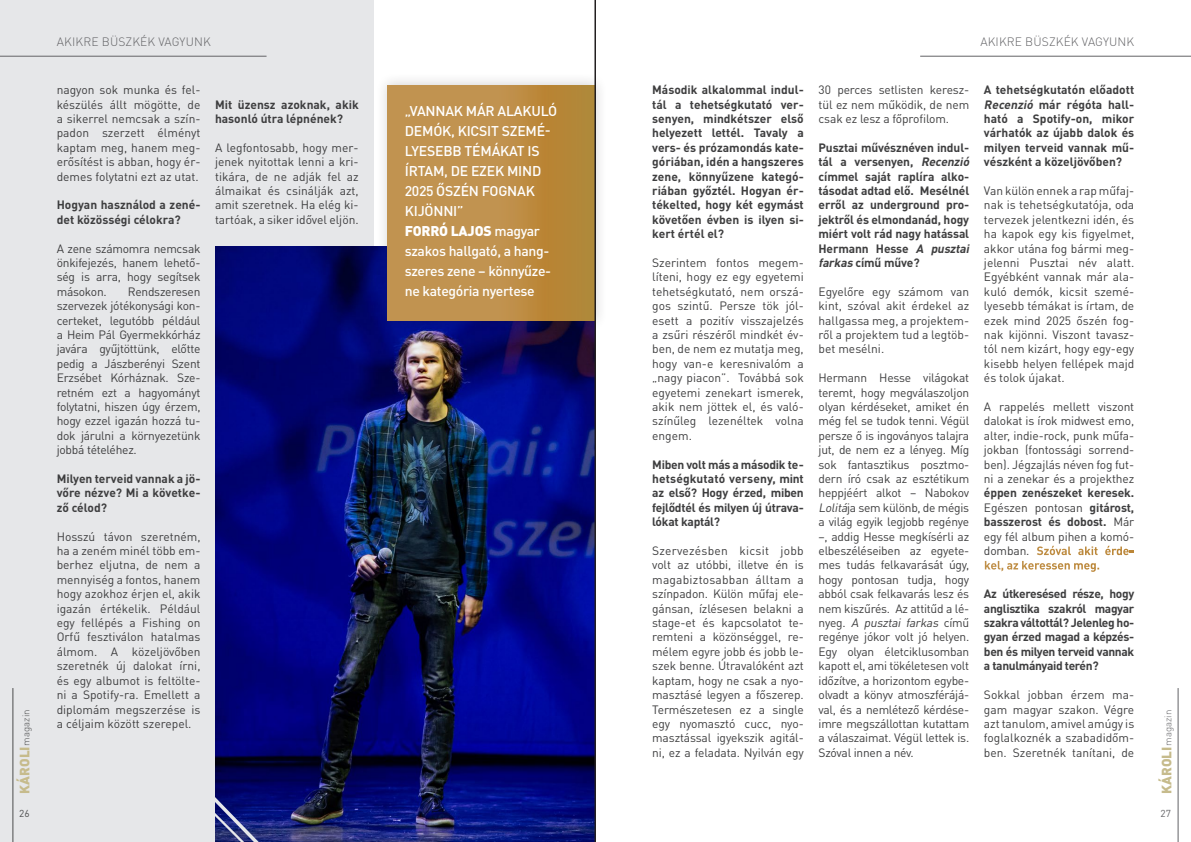
<style>
.page{position:relative;width:1191px;height:842px;background:#fff}
.page>*{position:absolute;margin:0;border:0;box-sizing:border-box;transform-origin:0 0}
.t1{font:500 14px/20px "DIN Pro";letter-spacing:-.015em;color:#fff}
.t2{font:12px/14.4px "DIN Pro";letter-spacing:-.01em;color:#3e3e3f;text-align:justify}
.t3{font:700 12px/14.4px "DIN Pro";letter-spacing:-.01em;color:#3e3e3f;text-align:justify}
.t4{font:300 12px "DIN Pro";letter-spacing:.01em;color:#636366}
.t5{font:10px "DIN Pro";color:#636366}
.t6{font:10px "DIN Pro";color:#4b4c4d}
.t7{font:300 9.6px "DIN Pro";color:#636366}
.t8{font:300 9.6px "DIN Pro";color:#4b4c4d}
.s1{font-weight:900;font-size:13.4px;color:#c6bb8c}
.s2{font-weight:900}
.s3{font-style:italic}
.s4{font-weight:400}
.s5{color:#fff}
</style>
<div class="page">
<div style="left:0;top:0;width:373px;height:842px;background:#e6e7e9"></div>
<img style="left:215px;top:247px;width:379px;height:595px">
<div style="left:375px;top:72px;width:233px;height:261px;background:#231f20;opacity:.2"></div>
<div style="left:388px;top:85px;width:207px;height:235px;background:linear-gradient(to right,#c59758,#b58636)"></div>
<svg style="left:215px;top:789px;width:49px;height:53px;background:#252d80"></svg>
<hr style="left:1177px;top:688px;width:1px;height:154px;background:#636366">
<hr style="left:13px;top:688px;width:1px;height:154px;background:#4b4c4d">
<hr style="left:920px;top:56px;width:271px;height:1px;background:#636366">
<hr style="left:0;top:56px;width:266px;height:1px;background:#636366">
<hr style="left:595px;top:0;width:1px;height:842px;background:#231f20">
<hr style="left:594px;top:0;width:1px;height:842px;background:#231f20">
<p class="t8" style="left:20px;top:794px;width:85px;rotate:-90deg"><span class="s1">KÁROLI</span>magazin</p>
<p class="t6" style="left:19px;top:807px;width:12px">26</p>
<p class="t4" style="left:57px;top:34px;width:155px">AKIKRE BÜSZKÉK VAGYUNK</p>
<p class="t4" style="left:980px;top:34px;width:155px">AKIKRE BÜSZKÉK VAGYUNK</p>
<p class="t2" style="left:57px;top:82px;width:145px">nagyon sok munka és fel&shy;készülés állt mögötte, de a sikerrel nemcsak a szín&shy;padon szerzett élményt kaptam meg, hanem meg&shy;erősítést is abban, hogy ér&shy;demes folytatni ezt az utat.</p>
<p class="t3" style="left:57px;top:197px;width:145px">Hogyan használod a zené&shy;det közösségi célokra?</p>
<p class="t2" style="left:57px;top:241px;width:145px">A zene számomra nemcsak önkifejezés, hanem lehető&shy;ség is arra, hogy segítsek másokon.</p>
<p class="t2" style="left:57px;top:284px;width:145px;text-indent:71px">Rendszeresen szervezek jótékonysági kon&shy;certeket, legutóbb például a Heim Pál Gyermekkórház javára gyűjtöttünk, előtte pedig a Jászberényi Szent Erzsébet Kórháznak. Sze&shy;retném ezt a hagyományt folytatni, hiszen úgy érzem, hogy ezzel igazán hozzá tu&shy;dok járulni a környezetünk jobbá tételéhez.</p>
<p class="t3" style="left:57px;top:471px;width:145px">Milyen terveid vannak a jö&shy;vőre nézve? Mi a követke&shy;ző célod?</p>
<p class="t2" style="left:57px;top:529px;width:145px">Hosszú távon szeretném, ha a zeném minél több em&shy;berhez eljutna, de nem a mennyiség a fontos, hanem hogy azokhoz érjen el, akik igazán értékelik. Például egy fellépés a Fishing on Orfű fesztiválon hatalmas álmom. A közeljövőben szeretnék új dalokat írni, és egy albumot is feltölte&shy;ni a Spotify-ra. Emellett a diplomám megszerzése is a céljaim között szerepel.</p>
<p class="t3" style="left:215px;top:97px;width:145px">Mit üzensz azoknak, akik hasonló útra lépnének?</p>
<p class="t2" style="left:215px;top:140px;width:145px">A legfontosabb, hogy mer&shy;jenek nyitottak lenni a kri&shy;tikára, de ne adják fel az álmaikat és csinálják azt, amit szeretnek. Ha elég ki&shy;tartóak, a siker idővel eljön.</p>
<p class="t1" style="left:405px;top:100px;width:154px">„VANNAK MÁR ALAKULÓ<br>DEMÓK, KICSIT SZEMÉ-<br>LYESEBB TÉMÁKAT IS<br>ÍRTAM, DE EZEK MIND<br>2025 ŐSZÉN FOGNAK<br>KIJÖNNI”<br><span class="s2">FORRÓ LAJOS</span> magyar szakos hallgató, a hang&shy;szeres zene – könnyűze&shy;ne kategória nyertese</p>
<p class="t3" style="left:652px;top:82px;width:153px">Második alkalommal indul&shy;tál a tehetségkutató ver&shy;senyen, mindkétszer első helyezett lettél. Tavaly a vers- és prózamondás kate&shy;góriában, idén a hangszeres zene, könnyűzene kategó&shy;riában győztél. Hogyan ér&shy;tékelted, hogy két egymást követően évben is ilyen si&shy;kert értél el?</p>
<p class="t2" style="left:652px;top:255px;width:153px">Szerintem fontos megem&shy;líteni, hogy ez egy egyetemi tehetségkutató, nem orszá&shy;gos szintű. Persze tök jól&shy;esett a pozitív visszajelzés a zsűri részéről mindkét év&shy;ben, de nem ez mutatja meg, hogy van-e keresnivalóm a „nagy piacon”. Továbbá sok egyetemi zenekart ismerek, akik nem jöttek el, és való&shy;színűleg lezenéltek volna engem.</p>
<p class="t3" style="left:652px;top:457px;width:153px">Miben volt más a második te&shy;hetségkutató verseny, mint az első? Hogy érzed, miben fejlődtél és milyen új útrava&shy;lókat kaptál?</p>
<p class="t2" style="left:652px;top:543px;width:153px">Szervezésben kicsit jobb volt az utóbbi, illetve én is magabiztosabban álltam a színpadon. Külön műfaj ele&shy;gánsan, ízlésesen belakni a stage-et és kapcsolatot te&shy;remteni a közönséggel, re&shy;mélem egyre jobb és jobb le&shy;szek benne. Útravalóként azt kaptam, hogy ne csak a nyo&shy;masztásé legyen a főszerep.<br>Természetesen ez a single egy nyomasztó cucc, nyo&shy;masztással igyekszik agitál&shy;ni, ez a feladata. Nyilván egy</p>
<p class="t2" style="left:818px;top:82px;width:152px">30 perces setlisten keresz&shy;tül ez nem működik, de nem csak ez lesz a főprofilom.</p>
<p class="t3" style="left:818px;top:140px;width:155px;text-align:left">Pusztai művésznéven indul&shy;tál a versenyen, <span class="s3">Recenzió </span>címmel saját raplíra alko&shy;tásodat adtad elő. Mesélnél erről az underground pro&shy;jektről és elmondanád, hogy miért volt rád nagy hatással<br>Hermann Hesse <span class="s3">A pusztai farkas</span> című műve?</p>
<p class="t2" style="left:818px;top:284px;width:152px">Egyelőre egy számom van kint, szóval akit érdekel az hallgassa meg, a projektem&shy;ről a projektem tud a legtöb&shy;bet mesélni.</p>
<p class="t2" style="left:818px;top:370px;width:152px">Hermann Hesse világokat teremt, hogy megválaszoljon olyan kérdéseket, amiket én még fel se tudok tenni. Végül persze ő is ingoványos talajra jut, de nem ez a lényeg. Míg sok fantasztikus posztmo&shy;dern író csak az esztétikum heppjéért alkot – Nabokov <span class="s3">Lolitá</span>ja sem különb, de mégis a világ egyik legjobb regénye –, addig Hesse megkísérli az elbeszéléseiben az egyete&shy;mes tudás felkavarását úgy, hogy pontosan tudja, hogy abból csak felkavarás lesz és nem kiszűrés. Az attitűd a lé&shy;n ye g . <span class="s3">A pusztai farkas</span> c ím ű regénye jókor volt jó helyen.<br>Egy olyan életciklusomban kapott el, ami tökéletesen volt időzítve, a horizontom egybe&shy;olvadt a könyv atmoszférájá&shy;val, és a nemlétező kérdése&shy;imre megszállottan kutattam a válaszaimat. Végül lettek is.<br>Szóval innen a név.</p>
<p class="t3" style="left:984px;top:82px;width:152px">A tehetségkutatón előadott <span class="s3">Recenzió</span> már régóta hall&shy;ható a Spotify-on, mikor várhatók az újabb dalok és milyen terveid vannak mű&shy;vészként a közeljövőben?</p>
<p class="t2" style="left:984px;top:183px;width:152px">Van külön ennek a rap műfaj&shy;nak is tehetségkutatója, oda tervezek jelentkezni idén, és ha kapok egy kis figyelmet, akkor utána fog bármi meg&shy;jelenni Pusztai név alatt.<br>Egyébként vannak már ala&shy;kuló demók, kicsit szemé&shy;lyesebb témákat is írtam, de ezek mind 2025 őszén fog&shy;nak kijönni. Viszont tavasz&shy;tól nem kizárt, hogy egy-egy kisebb helyen fellépek majd és tolok újakat.</p>
<p class="t2" style="left:984px;top:399px;width:152px">A rappelés mellett viszont dalokat is írok midwest emo, alter, indie-rock, punk műfa&shy;jokban (fontossági sorrend&shy;ben). Jégzajlás néven fog fut&shy;ni a zenekar és a projekthez</p>
<p class="t3" style="left:984px;top:485px;width:152px">éppen zenészeket keresek.<br><span class="s4">Egészen pontosan</span> gitárost, basszerost és dobost. <span class="s4">Már egy fél album pihen a komó&shy;domban.</span> <span class="s5">Szóval akit érde&shy;kel, az keressen meg.</span></p>
<p class="t3" style="left:984px;top:586px;width:152px">Az útkeresésed része, hogy anglisztika szakról magyar szakra váltottál? Jelenleg ho&shy;gyan érzed magad a képzés&shy;ben és milyen terveid vannak a tanulmányaid terén?</p>
<p class="t2" style="left:984px;top:687px;width:152px">Sokkal jobban érzem ma&shy;gam magyar szakon. Végre azt tanulom, amivel amúgy is foglalkoznék a szabadidőm&shy;ben. Szeretnék tanítani, de</p>
<p class="t7" style="left:1161px;top:794px;width:85px;rotate:-90deg"><span class="s1">KÁROLI</span>magazin</p>
<p class="t5" style="left:1160px;top:807px;width:12px">27</p>
</div>
